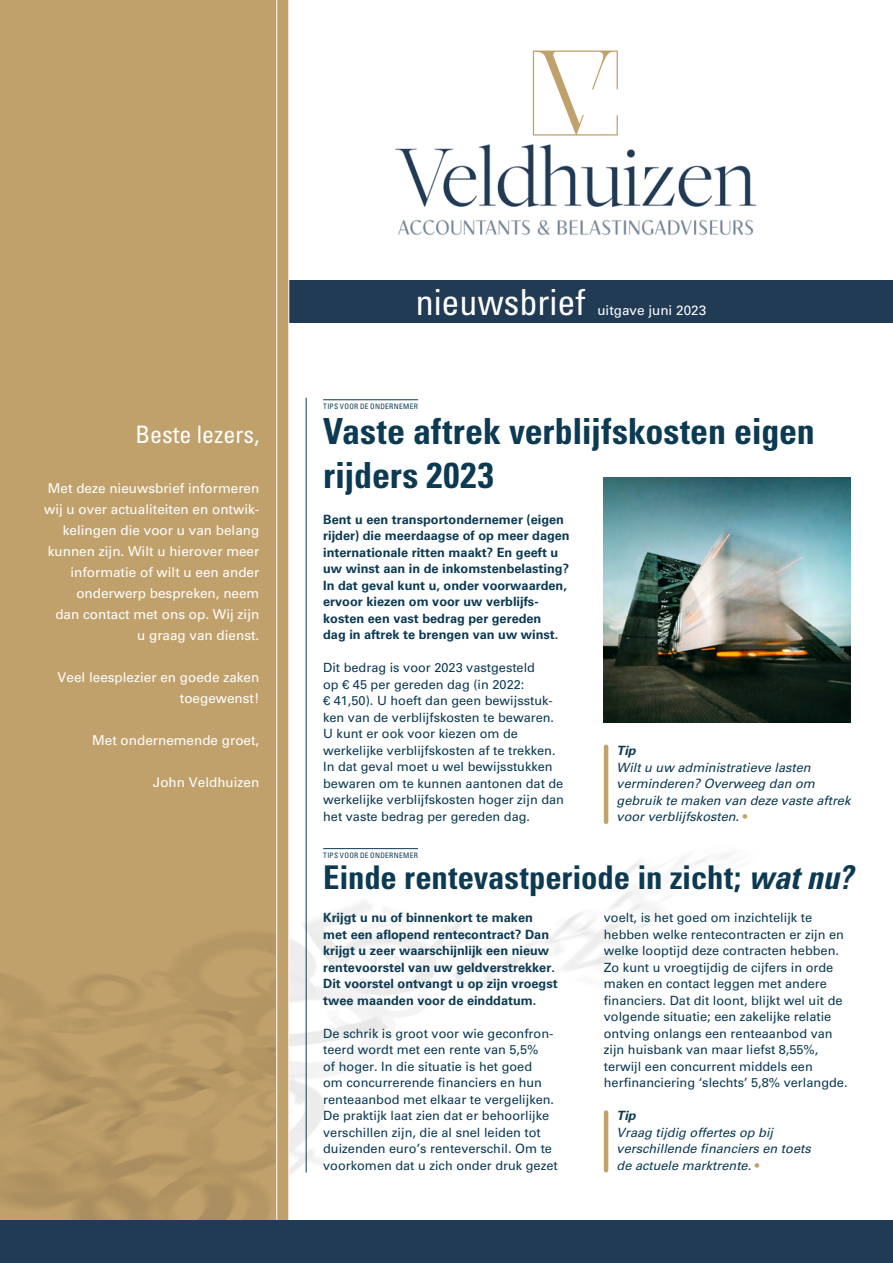
<style>
.page{position:relative;width:893px;height:1263px;background:#fff}
.page>*{position:absolute;margin:0;border:0;box-sizing:border-box;transform-origin:0 0}
.t1{font:700 condensed 36px/43.2px "Univers LT Std";color:#0c3a52}
.t2{font:condensed 36px "Univers LT Std";color:#fff}
.t3{font:700 condensed 32.7px "Univers LT Std";letter-spacing:-.005em;color:#0c3a52}
.t4{font:condensed 24px "Univers LT Std";color:#fff}
.t5{font:13.5px/21px "Univers LT Std";color:#fff;text-align:right}
.t6{font:12.75px/16.5px "Univers LT Std";color:#0c3a52}
.t7{font:700 12.75px/16.5px "Univers LT Std";color:#0c3a52}
.t8{font:italic 12.75px/16.5px "Univers LT Std";color:#0c3a52}
.t9{font:italic 700 12.75px "Univers LT Std";color:#0c3a52}
.t10{font:condensed 7.5px "Univers LT Std";letter-spacing:.04em;color:#0c3a52}
.s1{font-style:normal;color:#c1a269}
.s2{font-style:italic}
</style>
<div class="page">
<img style="left:395px;top:144px;width:362px;height:91px">
<img style="left:289px;top:824px;width:449px;height:350px">
<div style="left:0;top:281px;width:893px;height:42px;background:#213b55"></div>
<div style="left:0;top:0;width:282px;height:1263px;background:#c1a16b"></div>
<svg style="left:276px;top:0;width:13px;height:1220px"></svg>
<div style="left:0;top:1220px;width:893px;height:43px;background:#213b55"></div>
<svg style="left:533px;top:51px;width:85px;height:85px"></svg>
<hr style="left:323px;top:399px;width:95px;height:1px;background:#0c3a52">
<hr style="left:323px;top:848px;width:95px;height:1px;background:#0c3a52">
<hr style="left:604px;top:1112px;width:4px;height:58px;background:#c1a269">
<hr style="left:604px;top:747px;width:4px;height:75px;background:#c1a269">
<img style="left:604px;top:478px;width:246px;height:245px">
<hr style="left:306px;top:398px;width:1px;height:774px;background:#0c3a52">
<h3 class="t4" style="left:135px;top:419px;width:125px">Beste lezers,</h3>
<p class="t5" style="left:44px;top:478px;width:217px">Met deze nieuwsbrief informeren wij u over actualiteiten en ontwik&shy;kelingen die voor u van belang kunnen zijn. Wilt u hierover meer informatie of wilt u een ander onderwerp bespreken, neem<br>dan contact met ons op. Wij zijn u graag van dienst.</p>
<p class="t5" style="left:58px;top:667px;width:203px">Veel leesplezier en goede zaken toegewenst!</p>
<p class="t5" style="left:92px;top:730px;width:169px">Met ondernemende groet,</p>
<p class="t5" style="left:153px;top:772px;width:108px">John Veldhuizen</p>
<h1 class="t2" style="left:416px;top:279px;width:171px">nieuwsbrief</h1>
<p class="t5" style="left:597px;top:299px;width:110px">uitgave juni 2023</p>
<p class="t10" style="left:323px;top:401px;width:96px">TIPS VOOR DE ONDERNEMER</p>
<h1 class="t1" style="left:323px;top:410px;width:493px">Vaste aftrek verblijfskosten eigen rijders 2023</h1>
<p class="t7" style="left:323px;top:511px;width:248px">Bent u een transportondernemer (eigen rijder) die meerdaagse of op meer dagen internationale ritten maakt? En geeft u uw winst aan in de inkomstenbelasting?<br>In dat geval kunt u, onder voorwaarden, ervoor kiezen om voor uw verblijfs&shy;kosten een vast bedrag per gereden<br>dag in aftrek te brengen van uw winst.</p>
<p class="t6" style="left:323px;top:659px;width:242px">Dit bedrag is voor 2023 vastgesteld<br>op € 45 per gereden dag (in 2022:<br>€ 41,50). U hoeft dan geen bewijsstuk&shy;ken van de verblijfskosten te bewaren.<br>U kunt er ook voor kiezen om de werkelijke verblijfskosten af te trekken.<br>In dat geval moet u wel bewijsstukken bewaren om te kunnen aantonen dat de werkelijke verblijfskosten hoger zijn dan het vaste bedrag per gereden dag.</p>
<p class="t9" style="left:617px;top:743px;width:21px">Tip</p>
<p class="t8" style="left:617px;top:759px;width:235px">Wilt u uw administratieve lasten verminderen? Overweeg dan om gebruik te maken van deze vaste aftrek voor verblijfskosten. <span class="s1">•</span></p>
<p class="t10" style="left:323px;top:850px;width:96px">TIPS VOOR DE ONDERNEMER</p>
<h2 class="t3" style="left:323px;top:858px;width:531px">Einde rentevastperiode in zicht; <span class="s2">wat nu?</span></h2>
<p class="t7" style="left:323px;top:910px;width:236px">Krijgt u nu of binnenkort te maken met een aflopend rentecontract? Dan krijgt u zeer waarschijnlijk een nieuw rentevoorstel van uw geldverstrekker.<br>Dit voorstel ontvangt u op zijn vroegst twee maanden voor de einddatum.</p>
<p class="t6" style="left:323px;top:1025px;width:236px">De schrik is groot voor wie geconfron&shy;teerd wordt met een rente van 5,5%<br>of hoger. In die situatie is het goed<br>om concurrerende financiers en hun renteaanbod met elkaar te vergelijken.<br>De praktijk laat zien dat er behoorlijke verschillen zijn, die al snel leiden tot duizenden euro’s renteverschil. Om te voorkomen dat u zich onder druk gezet</p>
<p class="t6" style="left:604px;top:910px;width:245px">voelt, is het goed om inzichtelijk te hebben welke rentecontracten er zijn en welke looptijd deze contracten hebben.<br>Zo kunt u vroegtijdig de cijfers in orde maken en contact leggen met andere financiers. Dat dit loont, blijkt wel uit de volgende situatie; een zakelijke relatie ontving onlangs een renteaanbod van zijn huisbank van maar liefst 8,55%, terwijl een concurrent middels een herfinanciering ‘slechts’ 5,8% verlangde.</p>
<p class="t9" style="left:617px;top:1108px;width:21px">Tip</p>
<p class="t8" style="left:617px;top:1124px;width:196px">Vraag tijdig offertes op bij verschillende financiers en toets de actuele marktrente. <span class="s1">•</span></p>
</div>
